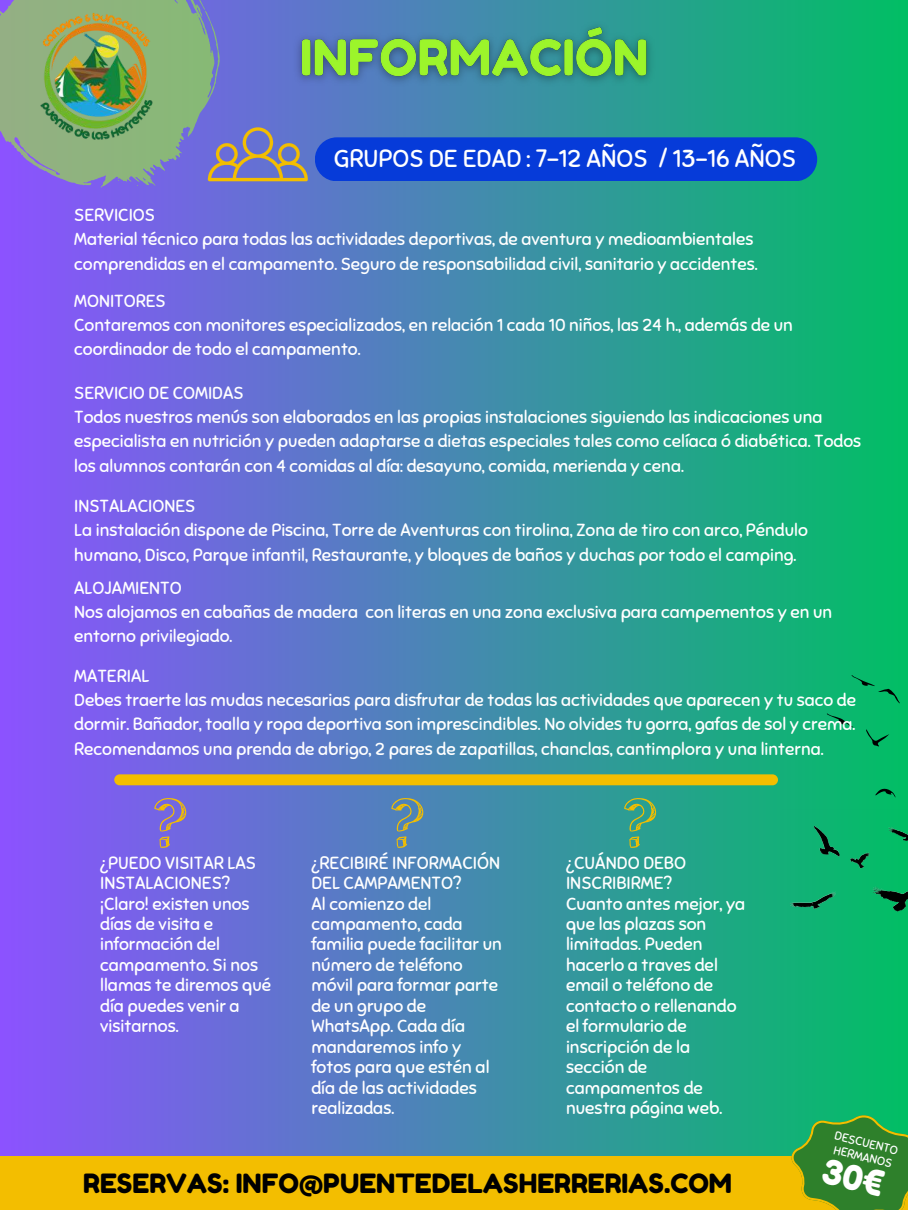
<style>
.page{position:relative;width:908px;height:1210px;background:#fff}
.page>*{position:absolute;margin:0;border:0;box-sizing:border-box;transform-origin:0 0}
.t1{font:26.53px "Fredoka One";color:#000}
.t2{font:24.5px "Sniglet";color:#fff}
.t3{font:17.5px/20.5px "Sniglet";color:#fff}
.t4{font:17.43px/24.1px "Sniglet";color:#fff}
.t5{font:12.04px "Sniglet";color:#fff}
</style>
<div class="page">
<div style="left:0;top:0;width:907px;height:1210px;background:linear-gradient(to right,#8c52ff,#01be64)"></div>
<div style="left:0;top:1156px;width:907px;height:54px;background:#f3be00"></div>
<img style="left:782px;top:809px;width:125px;height:103px">
<img style="left:308px;top:16px;width:351px;height:75px">
<svg style="left:826px;top:713px;width:28px;height:15px"></svg>
<svg style="left:864px;top:726px;width:25px;height:21px"></svg>
<svg style="left:874px;top:787px;width:21px;height:11px"></svg>
<svg style="left:850px;top:673px;width:49px;height:30px"></svg>
<svg style="left:0;top:0;width:308px;height:187px;background:#7f9494"></svg>
<div style="left:315px;top:137px;width:501px;height:44px;background:#063bd9;border-radius:22px"></div>
<svg style="left:154px;top:798px;width:33px;height:50px;background:#8976b8"></svg>
<svg style="left:391px;top:798px;width:33px;height:50px;background:#6b8d97"></svg>
<svg style="left:624px;top:798px;width:32px;height:50px;background:#4fa476"></svg>
<div style="left:114px;top:774px;width:663px;height:11px;background:#f3be00;border-radius:5px"></div>
<svg style="left:790px;top:1113px;width:117px;height:97px;background:#408f30"></svg>
<h2 class="t2" style="left:334px;top:144px;width:463px">GRUPOS DE EDAD : 7-12 AÑOS / 13-16 AÑOS</h2>
<p class="t4" style="left:74px;top:203px;width:684px">SERVICIOS<br>Material técnico para todas las actividades deportivas, de aventura y medioambientales comprendidas en el campamento. Seguro de responsabilidad civil, sanitario y accidentes.</p>
<p class="t4" style="left:74px;top:289px;width:720px">MONITORES<br>Contaremos con monitores especializados, en relación 1 cada 10 niños, las 24 h., además de un coordinador de todo el campamento.</p>
<p class="t4" style="left:74px;top:381px;width:788px">SERVICIO DE COMIDAS<br>Todos nuestros menús son elaborados en las propias instalaciones siguiendo las indicaciones una especialista en nutrición y pueden adaptarse a dietas especiales tales como celíaca ó diabética. Todos los alumnos contarán con 4 comidas al día: desayuno, comida, merienda y cena.</p>
<p class="t4" style="left:74px;top:494px;width:735px">INSTALACIONES<br>La instalación dispone de Piscina, Torre de Aventuras con tirolina, Zona de tiro con arco, Péndulo humano, Disco, Parque infantil, Restaurante, y bloques de baños y duchas por todo el camping.</p>
<p class="t4" style="left:74px;top:576px;width:759px">ALOJAMIENTO<br>Nos alojamos en cabañas de madera con literas en una zona exclusiva para campementos y en un entorno privilegiado.</p>
<p class="t4" style="left:74px;top:664px;width:783px">MATERIAL<br>Debes traerte las mudas necesarias para disfrutar de todas las actividades que aparecen y tu saco de dormir. Bañador, toalla y ropa deportiva son imprescindibles. No olvides tu gorra, gafas de sol y crema.<br>Recomendamos una prenda de abrigo, 2 pares de zapatillas, chanclas, cantimplora y una linterna.</p>
<p class="t3" style="left:311px;top:852px;width:192px">¿RECIBIRÉ INFORMACIÓN<br>DEL CAMPAMENTO?<br>Al comienzo del campamento, cada familia puede facilitar un número de teléfono móvil para formar parte de un grupo de<br>WhatsApp. Cada día mandaremos info y fotos para que estén al día de las actividades realizadas.</p>
<p class="t3" style="left:100px;top:852px;width:172px">¿PUEDO VISITAR LAS<br>INSTALACIONES? ¡Claro! existen unos días de visita e información del campamento. Si nos llamas te diremos qué día puedes venir a visitarnos.</p>
<p class="t3" style="left:566px;top:852px;width:180px">¿CUÁNDO DEBO<br>INSCRIBIRME?<br>Cuanto antes mejor, ya que las plazas son limitadas. Pueden hacerlo a traves del email o teléfono de contacto o rellenando el formulario de inscripción de la sección de campamentos de nuestra página web.</p>
<h1 class="t1" style="left:83px;top:1166px;width:650px">RESERVAS: INFO@PUENTEDELASHERRERIAS.COM</h1>
<p class="t5" style="left:836px;top:1127px;width:66px;rotate:14deg">DESCUENTO</p>
<p class="t5" style="left:835px;top:1142px;width:61px;rotate:14deg">HERMANOS</p>
</div>
